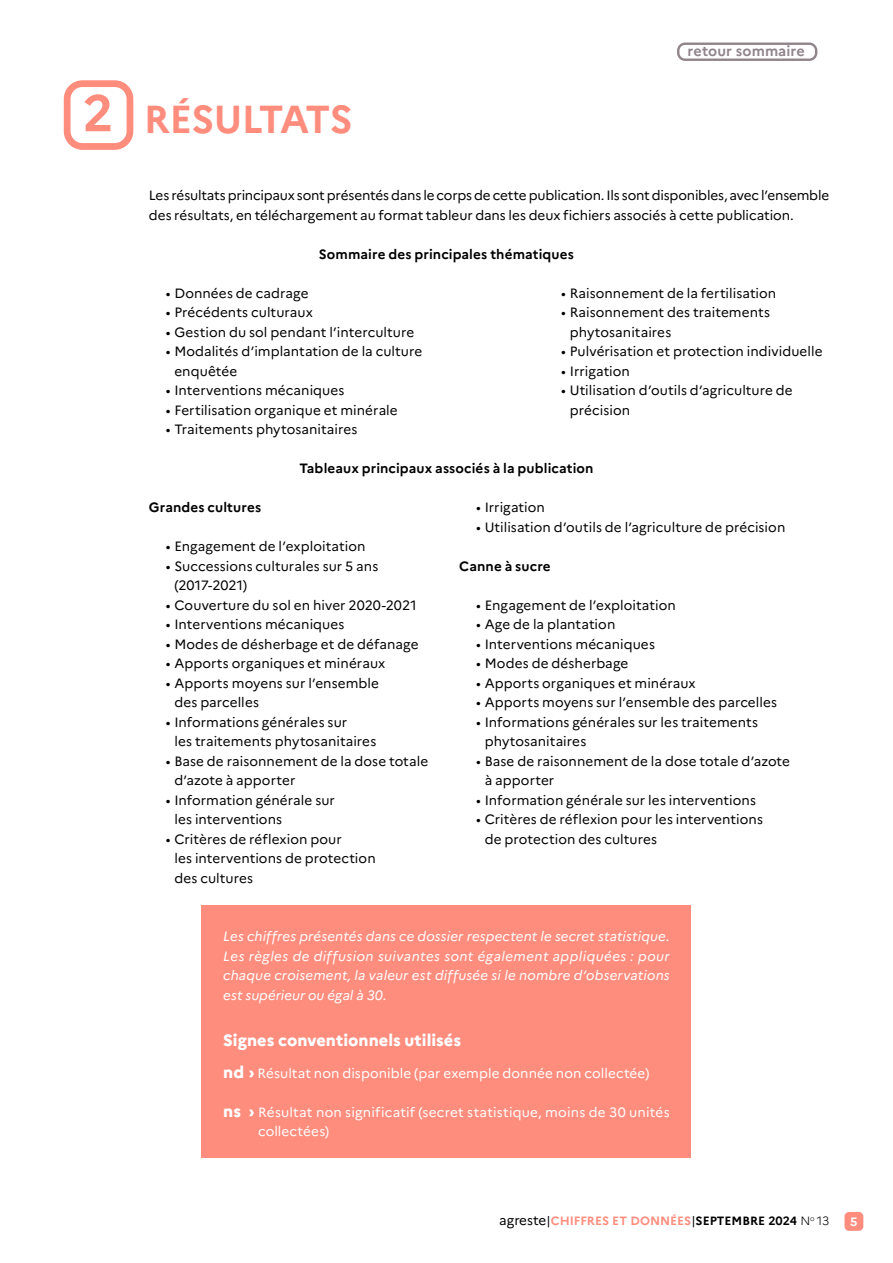
<style>
.page{position:relative;width:893px;height:1263px;background:#fff}
.page>*{position:absolute;margin:0;border:0;box-sizing:border-box;transform-origin:0 0}
.t1{font:700 39px "Marianne";letter-spacing:-.02em;color:#ff8d7e}
.t2{font:800 16.5px "Marianne";letter-spacing:.005em;color:#fff}
.t3{font:700 14.4px "Marianne";letter-spacing:.005em;color:#91848b}
.t4{font:13.5px/19.5px "Marianne";letter-spacing:.005em;color:#000}
.t5{font:italic 13.5px/19.5px "Marianne";letter-spacing:.015em;color:#fff;text-align:justify}
.t6{font:13.5px/19.5px "Marianne";letter-spacing:.01em;color:#fff}
.t7{font:700 13.5px "Marianne";letter-spacing:.01em;color:#000}
.t8{font:700 12.15px "Marianne";color:#fff}
.t9{font:700 12px "Marianne";color:#ff8d7e}
.s1{font-size:51.3px}
.s2{font-weight:800;font-size:16.5px}
.s3{font-weight:400;font-size:13.5px;color:#000}
.s4{font-weight:400;color:#000}
.s5{color:#000}
.s6{font-weight:300;color:#000}
</style>
<div class="page">
<div style="left:844px;top:1212px;width:19px;height:19px;background:#ff8d7e;border-radius:5px"></div>
<div style="left:677px;top:43px;width:140px;height:18px;border:2px solid #91848b;border-radius:7px"></div>
<div style="left:64px;top:80px;width:69px;height:70px;border:7px solid #ff8d7e;border-radius:15px"></div>
<div style="left:202px;top:905px;width:489px;height:253px;background:#ff8d7e"></div>
<h1 class="t1" style="left:83px;top:96px;width:272px"><span class="s1">2</span> RÉSULTATS</h1>
<p class="t3" style="left:688px;top:42px;width:119px">retour sommaire</p>
<p class="t4" style="left:149px;top:186px;width:682px">Les résultats principaux sont présentés dans le corps de cette publication. Ils sont disponibles, avec l’ensemble des résultats, en téléchargement au format tableur dans les deux fichiers associés à cette publication.</p>
<p class="t7" style="left:319px;top:246px;width:257px">Sommaire des principales thématiques</p>
<p class="t4" style="left:166px;top:283px;width:144px">• Données de cadrage</p>
<p class="t4" style="left:166px;top:303px;width:149px">• Précédents culturaux</p>
<p class="t4" style="left:166px;top:322px;width:250px">• Gestion du sol pendant l’interculture</p>
<p class="t4" style="left:174px;top:342px;width:249px;text-indent:-9px">• Modalités d’implantation de la culture enquêtée</p>
<p class="t4" style="left:166px;top:381px;width:180px">• Interventions mécaniques</p>
<p class="t4" style="left:166px;top:400px;width:233px">• Fertilisation organique et minérale</p>
<p class="t4" style="left:166px;top:420px;width:193px">• Traitements phytosanitaires</p>
<p class="t4" style="left:561px;top:283px;width:217px">• Raisonnement de la fertilisation</p>
<p class="t4" style="left:570px;top:303px;width:202px;text-indent:-9px">• Raisonnement des traitements phytosanitaires</p>
<p class="t4" style="left:561px;top:342px;width:263px">• Pulvérisation et protection individuelle</p>
<p class="t4" style="left:561px;top:361px;width:70px">• Irrigation</p>
<p class="t4" style="left:570px;top:381px;width:224px;text-indent:-9px">• Utilisation d’outils d’agriculture de précision</p>
<p class="t7" style="left:299px;top:460px;width:296px">Tableaux principaux associés à la publication</p>
<p class="t7" style="left:149px;top:499px;width:114px">Grandes cultures</p>
<p class="t4" style="left:166px;top:537px;width:201px">• Engagement de l’exploitation</p>
<p class="t4" style="left:174px;top:556px;width:205px;text-indent:-9px">• Successions culturales sur 5 ans (2017‑2021)</p>
<p class="t4" style="left:166px;top:595px;width:252px">• Couverture du sol en hiver 2020-2021</p>
<p class="t4" style="left:166px;top:615px;width:180px">• Interventions mécaniques</p>
<p class="t4" style="left:166px;top:634px;width:254px">• Modes de désherbage et de défanage</p>
<p class="t4" style="left:166px;top:654px;width:221px">• Apports organiques et minéraux</p>
<p class="t4" style="left:174px;top:673px;width:206px;text-indent:-9px">• Apports moyens sur l’ensemble des parcelles</p>
<p class="t4" style="left:174px;top:712px;width:204px;text-indent:-9px">• Informations générales sur<br>les traitements phytosanitaires</p>
<p class="t4" style="left:174px;top:751px;width:255px;text-indent:-9px">• Base de raisonnement de la dose totale d’azote à apporter</p>
<p class="t4" style="left:174px;top:790px;width:162px;text-indent:-9px">• Information générale sur les interventions</p>
<p class="t4" style="left:174px;top:829px;width:203px;text-indent:-9px">• Critères de réflexion pour<br>les interventions de protection des cultures</p>
<p class="t4" style="left:476px;top:498px;width:70px">• Irrigation</p>
<p class="t4" style="left:476px;top:517px;width:311px">• Utilisation d’outils de l’agriculture de précision</p>
<p class="t7" style="left:459px;top:558px;width:93px">Canne à sucre</p>
<p class="t4" style="left:476px;top:595px;width:201px">• Engagement de l’exploitation</p>
<p class="t4" style="left:476px;top:615px;width:141px">• Age de la plantation</p>
<p class="t4" style="left:476px;top:634px;width:180px">• Interventions mécaniques</p>
<p class="t4" style="left:476px;top:653px;width:154px">• Modes de désherbage</p>
<p class="t4" style="left:476px;top:673px;width:221px">• Apports organiques et minéraux</p>
<p class="t4" style="left:476px;top:692px;width:302px">• Apports moyens sur l’ensemble des parcelles</p>
<p class="t4" style="left:485px;top:712px;width:275px;text-indent:-9px">• Informations générales sur les traitements phytosanitaires</p>
<p class="t4" style="left:485px;top:751px;width:307px;text-indent:-9px">• Base de raisonnement de la dose totale d’azote à apporter</p>
<p class="t4" style="left:476px;top:790px;width:281px">• Information générale sur les interventions</p>
<p class="t4" style="left:485px;top:809px;width:280px;text-indent:-9px">• Critères de réflexion pour les interventions de protection des cultures</p>
<p class="t5" style="left:223px;top:927px;width:448px">Les chiffres présentés dans ce dossier respectent le secret statistique.<br>Les règles de diffusion suivantes sont également appliquées : pour chaque croisement, la valeur est diffusée si le nombre d’observations est supérieur ou égal à 30.</p>
<p class="t2" style="left:223px;top:1030px;width:240px">Signes conventionnels utilisés</p>
<p class="t6" style="left:223px;top:1063px;width:428px"><span class="s2">nd ›</span> Résultat non disponible (par exemple donnée non collectée)</p>
<p class="t6" style="left:258px;top:1102px;width:413px;text-indent:-35px"><span class="s2">ns ›</span> Résultat non significatif (secret statistique, moins de 30 unités collectées)</p>
<p class="t9" style="left:499px;top:1214px;width:331px"><span class="s3">agreste</span><span class="s4">|</span>CHIFFRES ET DONNÉES<span class="s4">|</span><span class="s5">Septembre 2024</span> <span class="s6">N</span><sup>o</sup> <span class="s6">13</span></p>
<p class="t8" style="left:850px;top:1214px;width:9px">5</p>
</div>
